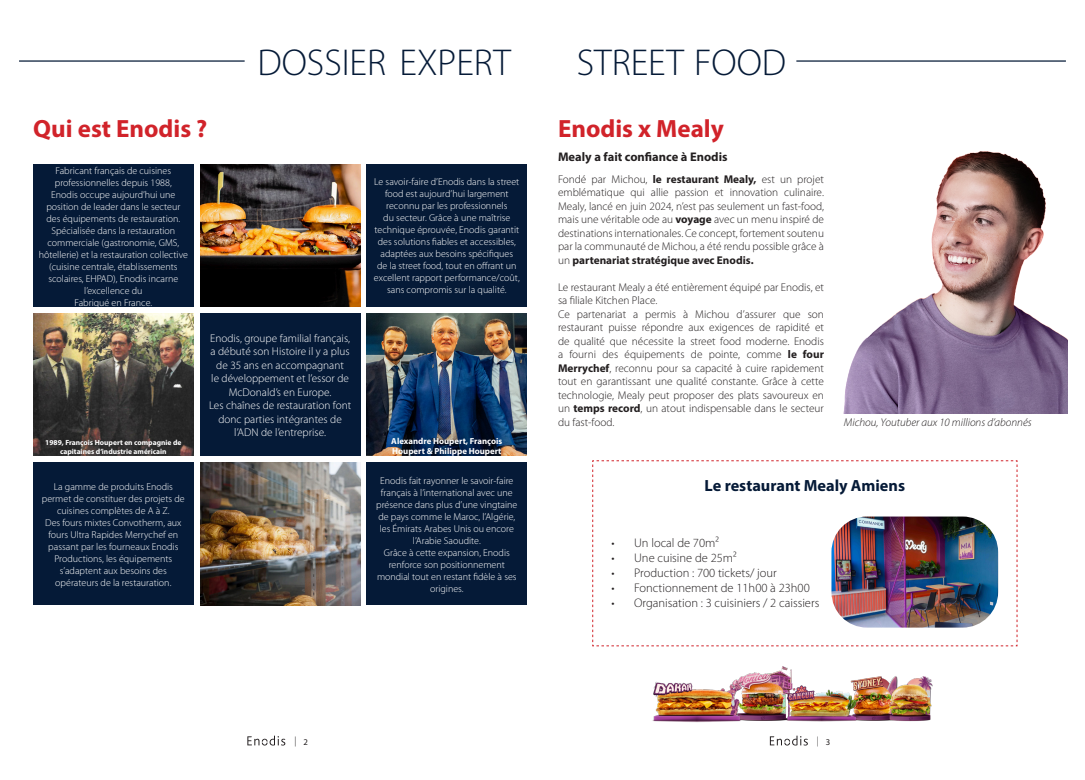
<style>
.page{position:relative;width:1085px;height:780px;background:#fff}
.page>*{position:absolute;margin:0;border:0;box-sizing:border-box;transform-origin:0 0}
.t1{font:300 37.5px "Myriad Pro";color:#051a37}
.t2{font:700 25px "Myriad Pro";color:#d1232a}
.t3{font:700 16.25px "Myriad Pro";color:#051a37}
.t4{font:300 12.5px "Myriad Pro";color:#231f20}
.t5{font:700 12.5px "Myriad Pro";color:#231f20}
.t6{font:300 11.25px/13.5px "Myriad Pro";color:#231f20;text-align:justify}
.t7{font:300 11.25px/13.5px "Myriad Pro";color:#fff;text-align:center}
.t8{font:italic 300 11.25px "Myriad Pro";color:#231f20}
.t9{font:300 10px/12px "Myriad Pro";color:#fff;text-align:center}
.t10{font:300 10px "Myriad Pro";color:#231f20}
.t11{font:700 8.75px/10.5px "Myriad Pro";color:#fff}
.t12{font:700 7.5px/9px "Myriad Pro";color:#fff;text-align:center}
.s1{font-weight:700}
</style>
<div class="page">
<hr style="left:19px;top:60px;width:225px;height:2px;background:#051a37">
<svg style="left:247px;top:735px;width:38px;height:10px"></svg>
<hr style="left:796px;top:60px;width:269px;height:2px;background:#051a37">
<img style="left:843px;top:151px;width:224px;height:262px">
<svg style="left:592px;top:460px;width:425px;height:186px"></svg>
<img style="left:831px;top:516px;width:166px;height:111px">
<div style="left:33px;top:164px;width:160px;height:143px;background:#051a37"></div>
<img style="left:200px;top:164px;width:160px;height:142px">
<div style="left:366px;top:164px;width:161px;height:142px;background:#051a37"></div>
<img style="left:33px;top:313px;width:160px;height:143px">
<div style="left:200px;top:313px;width:160px;height:143px;background:#051a37"></div>
<img style="left:366px;top:313px;width:161px;height:143px">
<div style="left:33px;top:462px;width:160px;height:143px;background:#051a37"></div>
<img style="left:200px;top:462px;width:160px;height:143px">
<div style="left:366px;top:462px;width:161px;height:143px;background:#051a37"></div>
<img style="left:652px;top:676px;width:90px;height:47px">
<img style="left:742px;top:666px;width:131px;height:79px">
<img style="left:873px;top:676px;width:60px;height:46px">
<p class="t2" style="left:33px;top:112px;width:176px">Qui est Enodis ?</p>
<p class="t9" style="left:39px;top:164px;width:151px">Fabricant français de cuisines professionnelles depuis 1988,<br>Enodis occupe aujourd’hui une position de leader dans le secteur des équipements de restauration.<br>Spécialisée dans la restauration commerciale (gastronomie, GMS, hôtellerie) et la restauration collective (cuisine centrale, établissements scolaires, EHPAD), Enodis incarne l’excellence du</p>
<p class="t9" style="left:74px;top:296px;width:79px">Fabriqué en France.</p>
<h1 class="t1" style="left:257px;top:42px;width:255px">DOSSIER EXPERT</h1>
<p class="t9" style="left:374px;top:176px;width:147px">Le savoir-faire d’Enodis dans la street food est aujourd’hui largement reconnu par les professionnels<br>du secteur. Grâce à une maîtrise technique éprouvée, Enodis garantit des solutions fiables et accessibles, adaptées aux besoins spécifiques<br>de la street food, tout en offrant un excellent rapport performance/coût, sans compromis sur la qualité.</p>
<p class="t12" style="left:45px;top:437px;width:138px">1989, François Houpert en compagnie de capitaines d’industrie américain</p>
<p class="t9" style="left:42px;top:480px;width:144px">La gamme de produits Enodis permet de constituer des projets de cuisines complètes de A à Z.</p>
<p class="t9" style="left:45px;top:516px;width:138px">Des fours mixtes Convotherm, aux fours Ultra Rapides Merrychef en passant par les fourneaux Enodis<br>Productions, les équipements s’adaptent aux besoins des opérateurs de la restauration.</p>
<p class="t7" style="left:210px;top:331px;width:141px">Enodis, groupe familial français, a débuté son Histoire il y a plus de 35 ans en accompagnant<br>le développement et l’essor de<br>McDonald’s en Europe.</p>
<p class="t7" style="left:209px;top:399px;width:144px">Les chaînes de restauration font donc parties intégrantes de l’ADN de l’entreprise.</p>
<p class="t11" style="left:391px;top:435px;width:112px">Alexandre Houpert, François<br>Houpert &amp; Philippe Houpert</p>
<p class="t9" style="left:376px;top:474px;width:143px">Enodis fait rayonner le savoir-faire français à l’international avec une présence dans plus d’une vingtaine de pays comme le Maroc, l’Algérie, les Émirats Arabes Unis ou encore l’Arabie Saoudite.</p>
<p class="t9" style="left:377px;top:546px;width:141px">Grâce à cette expansion, Enodis renforce son positionnement mondial tout en restant fidèle à ses origines.</p>
<h1 class="t1" style="left:576px;top:42px;width:211px">STREET FOOD</h1>
<p class="t2" style="left:558px;top:112px;width:167px">Enodis x Mealy</p>
<p class="t5" style="left:558px;top:148px;width:171px">Mealy a fait confiance à Enodis</p>
<p class="t6" style="left:558px;top:172px;width:267px">Fondé par Michou, <span class="s1">le restaurant Mealy,</span> est un projet emblématique qui allie passion et innovation culinaire.<br>Mealy, lancé en juin 2024, n’est pas seulement un fast-food, mais une véritable ode au <span class="s1">voyage</span> avec un menu inspiré de destinations internationales. Ce concept, fortement soutenu par la communauté de Michou, a été rendu possible grâce à un <span class="s1">partenariat stratégique avec Enodis.</span></p>
<p class="t6" style="left:558px;top:280px;width:267px">Le restaurant Mealy a été entièrement équipé par Enodis, et sa filiale Kitchen Place.</p>
<p class="t6" style="left:558px;top:307px;width:267px">Ce partenariat a permis à Michou d’assurer que son restaurant puisse répondre aux exigences de rapidité et de qualité que nécessite la street food moderne. Enodis a fourni des équipements de pointe, comme <span class="s1">le four Merrychef</span>, reconnu pour sa capacité à cuire rapidement tout en garantissant une qualité constante. Grâce à cette technologie, Mealy peut proposer des plats savoureux en un <span class="s1">temps record</span>, un atout indispensable dans le secteur du fast-food.</p>
<p class="t8" style="left:843px;top:415px;width:189px">Michou, Youtuber aux 10 millions d’abonnés</p>
<p class="t3" style="left:704px;top:475px;width:202px">Le restaurant Mealy Amiens</p>
<p class="t4" style="left:611px;top:535px;width:109px">• Un local de 70m²</p>
<p class="t4" style="left:611px;top:550px;width:127px">• Une cuisine de 25m²</p>
<p class="t4" style="left:611px;top:565px;width:167px">• Production : 700 tickets/ jour</p>
<p class="t4" style="left:611px;top:580px;width:200px">• Fonctionnement de 11h00 à 23h00</p>
<p class="t4" style="left:611px;top:595px;width:209px">• Organisation : 3 cuisiniers / 2 caissiers</p>
<p class="t10" style="left:294px;top:734px;width:15px">| <sub>2</sub></p>
<p class="t10" style="left:816px;top:734px;width:15px">| <sub>3</sub></p>
</div>
